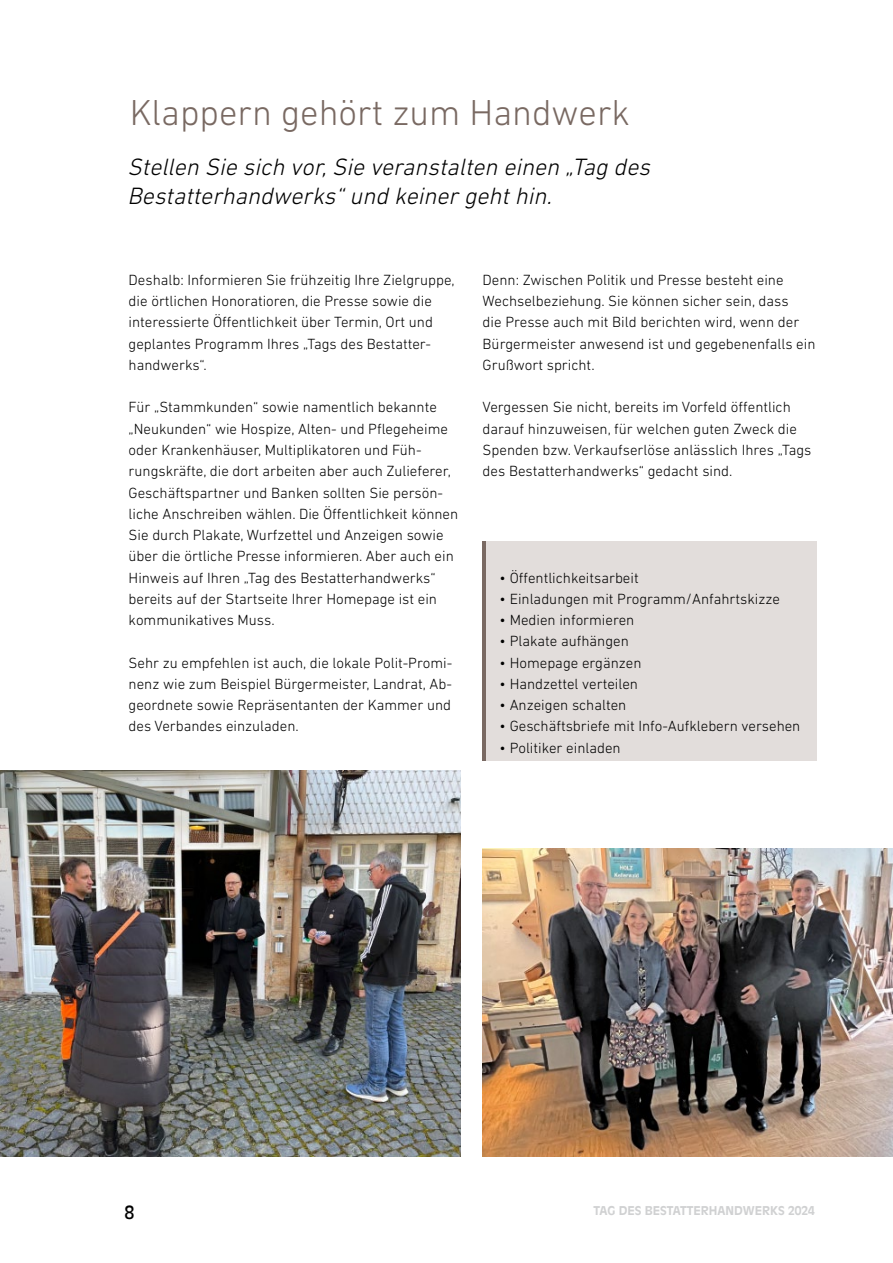
<style>
.page{position:relative;width:893px;height:1263px;background:#fff}
.page>*{position:absolute;margin:0;border:0;box-sizing:border-box;transform-origin:0 0}
.t1{font:300 36.75px "DIN Next LT Pro";color:#796962}
.t2{font:italic 300 24px/28.8px "DIN Next LT Pro";color:#000}
.t3{font:18px "Antique Olive";color:#000}
.t4{font:300 15px/21.3px "DIN Next LT Pro";color:#000}
.t5{font:700 12px "Antique Olive";color:#d0d1d2}
</style>
<div class="page">
<div style="left:483px;top:541px;width:333px;height:220px;background:#e2dddb"></div>
<hr style="left:483px;top:541px;width:3px;height:220px;background:#796962">
<img style="left:0;top:771px;width:460px;height:386px">
<img style="left:483px;top:849px;width:410px;height:308px">
<h1 class="t1" style="left:130px;top:92px;width:502px">Klappern gehört zum Handwerk</h1>
<h2 class="t2" style="left:128px;top:153px;width:530px">Stellen Sie sich vor,Sie veranstalten einen „Tag des<br>Bestatterhandwerks“und keinergehthin.</h2>
<p class="t4" style="left:129px;top:269px;width:328px">Deshalb: Informieren Sie frühzeitig Ihre Zielgruppe, die örtlichen Honoratioren, die Presse sowie die interessierte Öffentlichkeit über Termin, Ort und geplantes Programm Ihres „Tags des Bestatter&shy;handwerks“.</p>
<p class="t4" style="left:129px;top:397px;width:331px">Für „Stammkunden“ sowie namentlich bekannte „Neukunden“ wie Hospize, Alten- und Pflegeheime oder Krankenhäuser, Multiplikatoren und Füh&shy;rungskräfte, die dort arbeiten aber auch Zulieferer, Geschäftspartner und Banken sollten Sie persön&shy;liche Anschreiben wählen. Die Öffentlichkeit können Sie durch Plakate, Wurfzettel und Anzeigen sowie über die örtliche Presse informieren. Aber auch ein Hinweis auf Ihren „Tag des Bestatterhandwerks“ bereits auf der Startseite Ihrer Homepage ist ein kommunikatives Muss.</p>
<p class="t4" style="left:129px;top:652px;width:325px;text-align:justify">Sehr zu empfehlen ist auch, die lokale Polit-Promi&shy;nenz wie zum Beispiel Bürgermeister, Landrat, Ab&shy;geordnete sowie Repräsentanten der Kammer und des Verbandes einzuladen.</p>
<p class="t4" style="left:483px;top:269px;width:334px">Denn: Zwischen Politik und Presse besteht eine Wechselbeziehung. Sie können sicher sein, dass<br>die Presse auch mit Bild berichten wird, wenn der Bürgermeister anwesend ist und gegebenenfalls ein Grußwort spricht.</p>
<p class="t4" style="left:483px;top:396px;width:330px">Vergessen Sie nicht, bereits im Vorfeld öffentlich darauf hinzuweisen, für welchen guten Zweck die Spenden bzw. Verkaufserlöse anlässlich Ihres „Tags des Bestatterhandwerks“ gedacht sind.</p>
<p class="t4" style="left:500px;top:567px;width:141px">• Öffentlichkeitsarbeit</p>
<p class="t4" style="left:500px;top:588px;width:282px">• Einladungen mit Programm/Anfahrtskizze</p>
<p class="t4" style="left:500px;top:609px;width:136px">• Medien informieren</p>
<p class="t4" style="left:500px;top:630px;width:131px">• Plakate aufhängen</p>
<p class="t4" style="left:500px;top:652px;width:143px">• Homepage ergänzen</p>
<p class="t4" style="left:500px;top:673px;width:140px">• Handzettel verteilen</p>
<p class="t4" style="left:500px;top:694px;width:128px">• Anzeigen schalten</p>
<p class="t4" style="left:500px;top:715px;width:302px">• Geschäftsbriefe mit Info-Aufklebern versehen</p>
<p class="t4" style="left:500px;top:737px;width:123px">• Politiker einladen</p>
<p class="t3" style="left:125px;top:1201px;width:12px">8</p>
<p class="t5" style="left:593px;top:1203px;width:223px">TAG DES BESTATTERHANDWERKS 2024</p>
</div>
